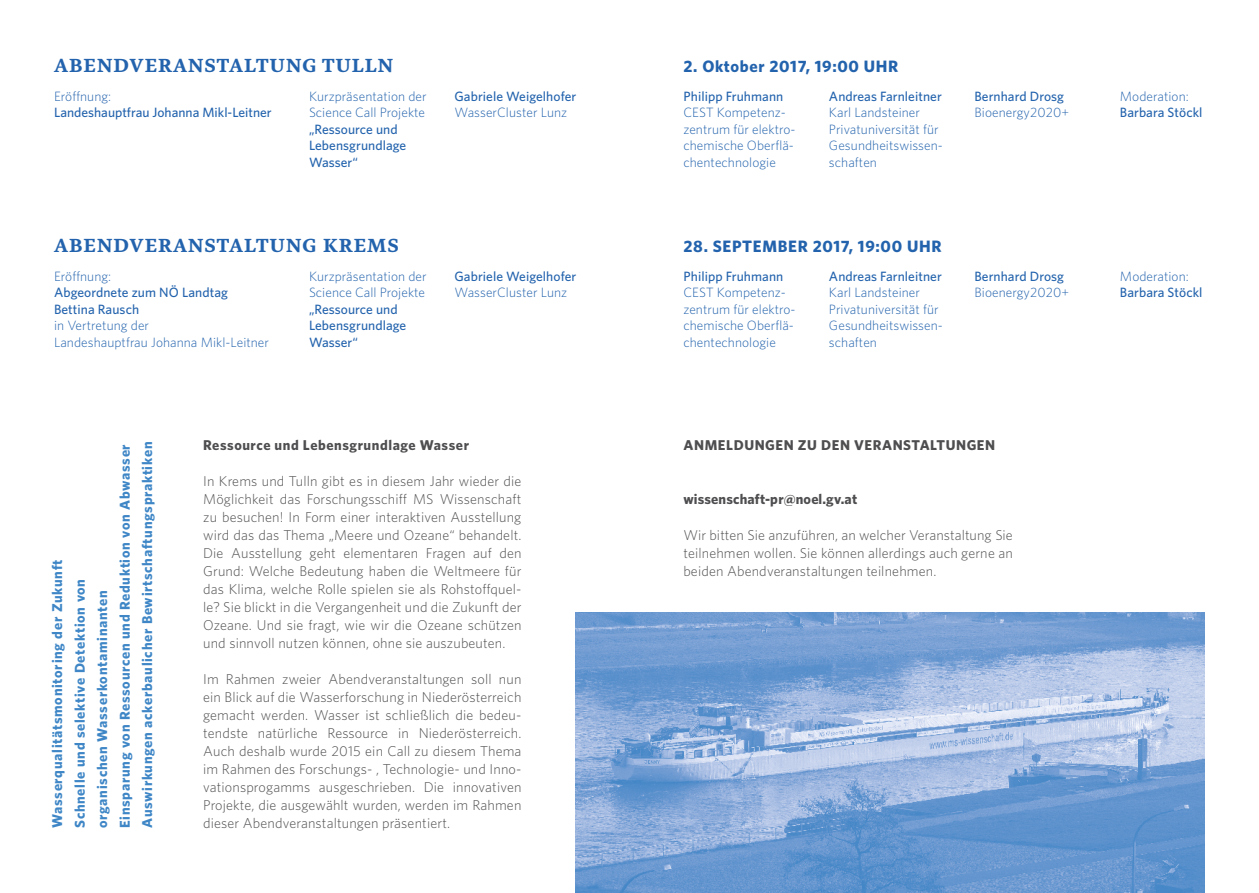
<style>
.page{position:relative;width:1259px;height:893px;background:#fff}
.page>*{position:absolute;margin:0;border:0;box-sizing:border-box;transform-origin:0 0}
.t1{font:500 22.5px "Greta Text Std";letter-spacing:.05em;color:#2363ad}
.t2{font:700 16.5px "Whitney";letter-spacing:.04em;color:#2363ad}
.t3{font:300 14.25px/18px "Whitney";letter-spacing:.01em;color:#4e4e50;text-align:justify}
.t4{font:700 14.25px/22.5px "Whitney";letter-spacing:.05em;color:#3e86c6}
.t5{font:700 14.25px "Whitney";letter-spacing:.04em;color:#4e4e50}
.t6{font:700 14.25px "Whitney";letter-spacing:.02em;color:#4e4e50}
.t7{font:300 13.5px/16.5px "Whitney";letter-spacing:.005em;color:#2363ad}
.t8{font:500 13.5px/16.5px "Whitney";letter-spacing:.005em;color:#2363ad}
</style>
<div class="page">
<img style="left:575px;top:612px;width:630px;height:281px">
<h1 class="t1" style="left:54px;top:52px;width:341px">ABENDVERANSTALTUNG TULLN</h1>
<p class="t2" style="left:683px;top:55px;width:216px">2. Oktober 2017, 19:00 UHR</p>
<p class="t7" style="left:309px;top:87px;width:119px">Kurzpräsentation der<br>Science Call Projekte</p>
<p class="t8" style="left:309px;top:121px;width:99px">„Ressource und<br>Lebensgrundlage<br>Wasser“</p>
<p class="t8" style="left:829px;top:88px;width:114px">Andreas Farnleitner</p>
<p class="t7" style="left:829px;top:104px;width:115px">Karl Landsteiner<br>Privatuniversität für<br>Gesundheitswissen&shy;schaften</p>
<p class="t8" style="left:683px;top:88px;width:101px">Philipp Fruhmann</p>
<p class="t7" style="left:683px;top:104px;width:113px">CEST Kompetenz&shy;zentrum für elektro&shy;chemische Oberflä&shy;chentechnologie</p>
<p class="t8" style="left:454px;top:88px;width:123px">Gabriele Weigelhofer</p>
<p class="t7" style="left:454px;top:104px;width:114px">WasserCluster Lunz</p>
<p class="t7" style="left:54px;top:87px;width:59px">Eröffnung:</p>
<p class="t8" style="left:54px;top:104px;width:219px">Landeshauptfrau Johanna Mikl-Leitner</p>
<h1 class="t1" style="left:54px;top:232px;width:346px">ABENDVERANSTALTUNG KREMS</h1>
<p class="t2" style="left:683px;top:235px;width:259px">28. SEPTEMBER 2017, 19:00 UHR</p>
<p class="t7" style="left:309px;top:267px;width:119px">Kurzpräsentation der<br>Science Call Projekte</p>
<p class="t8" style="left:309px;top:301px;width:99px">„Ressource und<br>Lebensgrundlage<br>Wasser“</p>
<p class="t8" style="left:829px;top:268px;width:114px">Andreas Farnleitner</p>
<p class="t7" style="left:829px;top:284px;width:115px">Karl Landsteiner<br>Privatuniversität für<br>Gesundheitswissen&shy;schaften</p>
<p class="t8" style="left:683px;top:268px;width:101px">Philipp Fruhmann</p>
<p class="t7" style="left:683px;top:284px;width:113px">CEST Kompetenz&shy;zentrum für elektro&shy;chemische Oberflä&shy;chentechnologie</p>
<p class="t8" style="left:454px;top:268px;width:123px">Gabriele Weigelhofer</p>
<p class="t7" style="left:454px;top:284px;width:114px">WasserCluster Lunz</p>
<p class="t7" style="left:54px;top:267px;width:59px">Eröffnung:</p>
<p class="t8" style="left:54px;top:284px;width:175px">Abgeordnete zum NÖ Landtag<br>Bettina Rausch</p>
<p class="t7" style="left:54px;top:317px;width:216px">in Vertretung der<br>Landeshauptfrau Johanna Mikl-Leitner</p>
<p class="t8" style="left:974px;top:88px;width:91px">Bernhard Drosg</p>
<p class="t7" style="left:974px;top:104px;width:96px">Bioenergy2020+</p>
<p class="t8" style="left:974px;top:268px;width:91px">Bernhard Drosg</p>
<p class="t7" style="left:974px;top:284px;width:96px">Bioenergy2020+</p>
<p class="t4" style="left:46px;top:828px;width:388px;rotate:-90deg">Wasserqualitätsmonitoring der Zukunft<br>Schnelle und selektive Detektion von<br>organischen Wasserkontaminanten<br>Einsparung von Ressourcen und Reduktion von Abwasser Auswirkungen ackerbaulicher Bewirtschaftungspraktiken</p>
<p class="t5" style="left:203px;top:435px;width:267px">Ressource und Lebensgrundlage Wasser</p>
<p class="t3" style="left:203px;top:472px;width:320px">In Krems und Tulln gibt es in diesem Jahr wieder die Möglichkeit das Forschungsschiff MS Wissenschaft zu besuchen! In Form einer interaktiven Ausstellung wird das das Thema „Meere und Ozeane“ behandelt.<br>Die Ausstellung geht elementaren Fragen auf den Grund: Welche Bedeutung haben die Weltmeere für das Klima, welche Rolle spielen sie als Rohstoffquel&shy;le? Sie blickt in die Vergangenheit und die Zukunft der Ozeane. Und sie fragt, wie wir die Ozeane schützen und sinnvoll nutzen können, ohne sie auszubeuten.</p>
<p class="t3" style="left:203px;top:670px;width:320px">Im Rahmen zweier Abendveranstaltungen soll nun ein Blick auf die Wasserforschung in Niederösterreich gemacht werden. Wasser ist schließlich die bedeu&shy;tendste natürliche Ressource in Niederösterreich.<br>Auch deshalb wurde 2015 ein Call zu diesem Thema im Rahmen des Forschungs- , Technologie- und Inno&shy;vationsprogamms ausgeschrieben. Die innovativen Projekte, die ausgewählt wurden, werden im Rahmen</p>
<p class="t3" style="left:203px;top:814px;width:248px">dieser Abendveranstaltungen präsentiert.</p>
<p class="t5" style="left:683px;top:435px;width:313px">ANMELDUNGEN ZU DEN VERANSTALTUNGEN</p>
<p class="t6" style="left:683px;top:489px;width:175px">wissenschaft-pr@noel.gv.at</p>
<p class="t3" style="left:683px;top:526px;width:331px">Wir bitten Sie anzuführen, an welcher Veranstaltung Sie teilnehmen wollen. Sie können allerdings auch gerne an beiden Abendveranstaltungen teilnehmen.</p>
<p class="t7" style="left:1120px;top:87px;width:70px">Moderation:</p>
<p class="t8" style="left:1120px;top:104px;width:84px">Barbara Stöckl</p>
<p class="t7" style="left:1120px;top:267px;width:70px">Moderation:</p>
<p class="t8" style="left:1120px;top:284px;width:84px">Barbara Stöckl</p>
</div>
